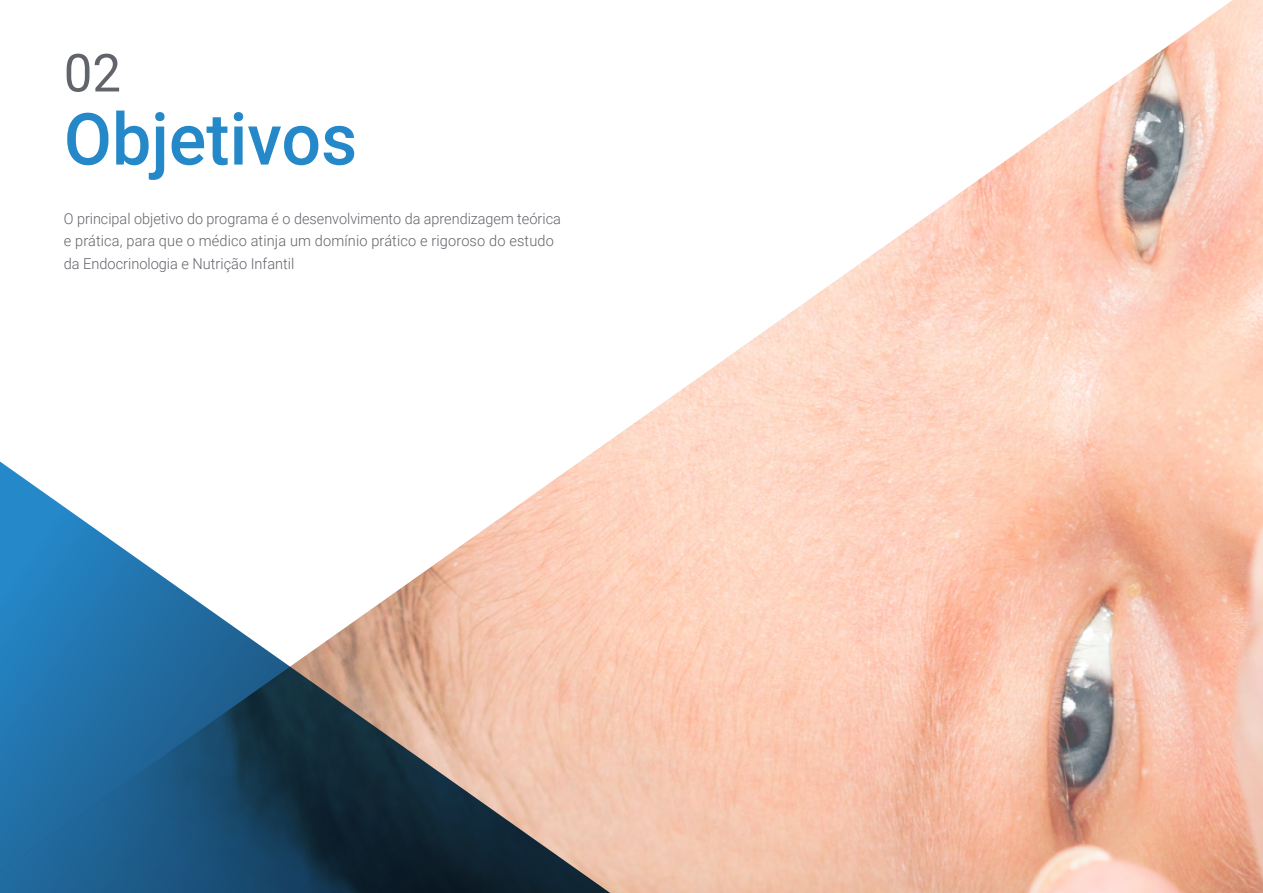
<style>
.page{position:relative;width:1263px;height:893px;background:#fff}
.page>*{position:absolute;margin:0;border:0;box-sizing:border-box;transform-origin:0 0}
.t1{font:500 72px "Roboto";color:#2488c9}
.t2{font:52.5px "Roboto";color:#61646a}
.t3{font:300 15px/22.5px "Roboto";color:#61646a;scale:.96 1}
</style>
<div class="page">
<img style="left:602px;top:0;width:661px;height:893px">
<svg style="left:0;top:446px;width:640px;height:447px"></svg>
<h2 class="t2" style="left:64px;top:36px;width:59px">02</h2>
<h1 class="t1" style="left:64px;top:89px;width:295px">Objetivos</h1>
<p class="t3" style="left:64px;top:207px;width:519px">O principal objetivo do programa é o desenvolvimento da aprendizagem teórica e prática, para que o médico atinja um domínio prático e rigoroso do estudo da Endocrinologia e Nutrição Infantil</p>
</div>
